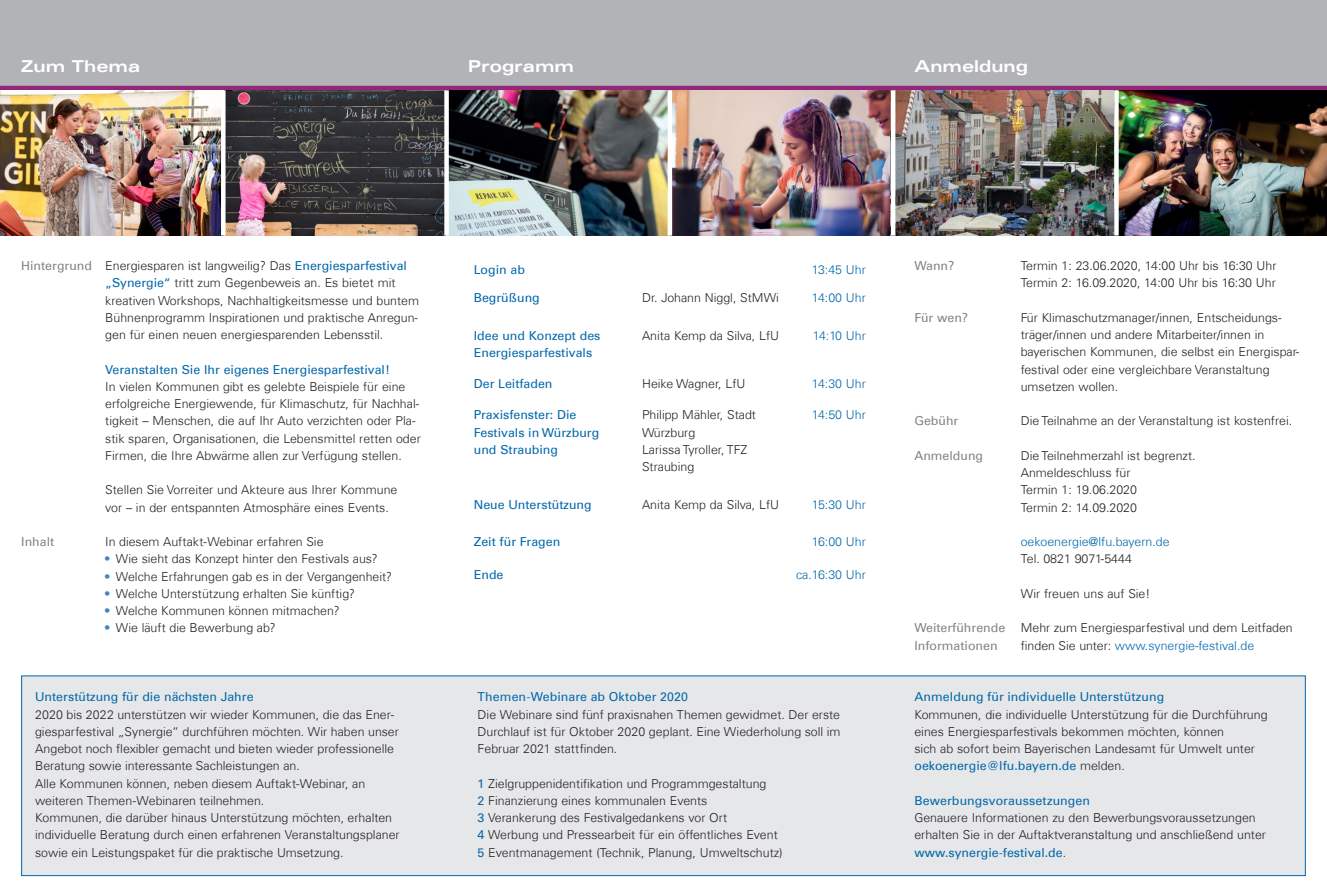
<style>
.page{position:relative;width:1327px;height:893px;background:#fff}
.page>*{position:absolute;margin:0;border:0;box-sizing:border-box;transform-origin:0 0}
.t1{font:16.5px "Univers Com 63 Bold Ext";color:#fff}
.t2{font:300 12.3px/17.2px "Univers Com 45";color:#231f20}
.t3{font:12.3px/17.2px "Univers Com 55 Roman";color:#0067aa}
.t4{font:300 12.3px "Univers Com 45";color:#0067aa}
.t5{font:12.3px/17.2px "Univers Com 55 Roman";color:#808285}
.s1{font-family:"Univers Com 55 Roman";font-weight:400;color:#0067aa}
.s2{font-family:"Univers Com 65";font-weight:700;color:#3f85c0}
.s3{color:#0067aa}
.s4{font-family:"Univers Com 45";font-weight:300;color:#231f20}
</style>
<div class="page">
<div style="left:0;top:0;width:1327px;height:86px;background:#b2b3b7"></div>
<hr style="left:0;top:86px;width:1327px;height:4px;background:#93287b">
<img style="left:0;top:90px;width:891px;height:146px">
<img style="left:895px;top:90px;width:432px;height:146px">
<hr style="left:221px;top:90px;width:4px;height:146px;background:#fff">
<div style="left:444px;top:90px;width:5px;height:146px;background:#fff"></div>
<div style="left:667px;top:90px;width:5px;height:146px;background:#fff"></div>
<svg style="left:1114px;top:90px;width:4px;height:146px"></svg>
<div style="left:22px;top:676px;width:1283px;height:200px;background:#e6e7e9"></div>
<div style="left:21px;top:675px;width:1284px;height:201px;border:1px solid #0067aa"></div>
<h1 class="t1" style="left:21px;top:57px;width:121px">Zum Thema</h1>
<h1 class="t1" style="left:468px;top:57px;width:108px">Programm</h1>
<h1 class="t1" style="left:914px;top:57px;width:115px">Anmeldung</h1>
<p class="t5" style="left:21px;top:257px;width:72px">Hintergrund</p>
<p class="t5" style="left:21px;top:533px;width:35px">Inhalt</p>
<p class="t2" style="left:105px;top:257px;width:315px">Energiesparen ist langweilig? Das <span class="s1">Energiesparfestival „Synergie“</span> tritt zum Gegenbeweis an. Es bietet mit kreativen Workshops, Nachhaltigkeitsmesse und buntem Bühnenprogramm Inspirationen und praktische Anregun&shy;gen für einen neuen energiesparenden Lebensstil.</p>
<p class="t3" style="left:105px;top:361px;width:286px">Veranstalten Sie Ihr eigenes Energiesparfestival!</p>
<p class="t2" style="left:105px;top:378px;width:317px">In vielen Kommunen gibt es gelebte Beispiele für eine erfolgreiche Energiewende, für Klimaschutz, für Nachhal&shy;tigkeit – Menschen, die auf Ihr Auto verzichten oder Pla&shy;stik sparen, Organisationen, die Lebensmittel retten oder Firmen, die Ihre Abwärme allen zur Verfügung stellen.</p>
<p class="t2" style="left:105px;top:481px;width:294px">Stellen Sie Vorreiter und Akteure aus Ihrer Kommune vor – in der entspannten Atmosphäre eines Events.</p>
<p class="t2" style="left:105px;top:533px;width:220px">In diesem Auftakt-Webinar erfahren Sie</p>
<p class="t2" style="left:105px;top:550px;width:274px"><span class="s2">•</span> Wie sieht das Konzept hinter den Festivals aus?</p>
<p class="t2" style="left:105px;top:568px;width:288px"><span class="s2">•</span> Welche Erfahrungen gab es in der Vergangenheit?</p>
<p class="t2" style="left:105px;top:585px;width:251px"><span class="s2">•</span> Welche Unterstützung erhalten Sie künftig?</p>
<p class="t2" style="left:105px;top:602px;width:236px"><span class="s2">•</span> Welche Kommunen können mitmachen?</p>
<p class="t2" style="left:105px;top:619px;width:172px"><span class="s2">•</span> Wie läuft die Bewerbung ab?</p>
<p class="t3" style="left:474px;top:261px;width:53px">Login ab</p>
<p class="t4" style="left:812px;top:263px;width:56px">13:45 Uhr</p>
<p class="t3" style="left:474px;top:289px;width:67px">Begrüßung</p>
<p class="t2" style="left:642px;top:289px;width:138px">Dr. Johann Niggl, StMWi</p>
<p class="t4" style="left:812px;top:290px;width:56px">14:00 Uhr</p>
<p class="t3" style="left:474px;top:327px;width:128px">Idee und Konzept des<br>Energiesparfestivals</p>
<p class="t2" style="left:642px;top:327px;width:139px">Anita Kemp da Silva, LfU</p>
<p class="t4" style="left:813px;top:328px;width:55px">14:10 Uhr</p>
<p class="t3" style="left:474px;top:375px;width:80px">Der Leitfaden</p>
<p class="t2" style="left:642px;top:374px;width:105px">Heike Wagner, LfU</p>
<p class="t4" style="left:812px;top:376px;width:56px">14:30 Uhr</p>
<p class="t3" style="left:474px;top:406px;width:127px">Praxisfenster: Die<br>Festivals in Würzburg und Straubing</p>
<p class="t2" style="left:642px;top:406px;width:115px">Philipp Mähler, Stadt<br>Würzburg<br>Larissa Tyroller, TFZ<br>Straubing</p>
<p class="t4" style="left:812px;top:407px;width:56px">14:50 Uhr</p>
<p class="t3" style="left:474px;top:496px;width:119px">Neue Unterstützung</p>
<p class="t2" style="left:642px;top:496px;width:139px">Anita Kemp da Silva, LfU</p>
<p class="t4" style="left:812px;top:497px;width:56px">15:30 Uhr</p>
<p class="t3" style="left:474px;top:533px;width:88px">Zeit für Fragen</p>
<p class="t4" style="left:812px;top:534px;width:56px">16:00 Uhr</p>
<p class="t3" style="left:474px;top:566px;width:31px">Ende</p>
<p class="t4" style="left:796px;top:568px;width:71px">ca.16:30 Uhr</p>
<p class="t5" style="left:914px;top:257px;width:41px">Wann?</p>
<p class="t5" style="left:914px;top:309px;width:55px">Für wen?</p>
<p class="t2" style="left:1020px;top:257px;width:257px">Termin 1: 23.06.2020, 14:00 Uhr bis 16:30 Uhr<br>Termin 2: 16.09.2020, 14:00 Uhr bis 16:30 Uhr</p>
<p class="t2" style="left:1020px;top:309px;width:280px">Für Klimaschutzmanager/innen, Entscheidungs&shy;träger/innen und andere Mitarbeiter/innen in bayerischen Kommunen, die selbst ein Energispar&shy;festival oder eine vergleichbare Veranstaltung umsetzen wollen.</p>
<p class="t5" style="left:914px;top:412px;width:46px">Gebühr</p>
<p class="t2" style="left:1020px;top:412px;width:273px">Die Teilnahme an der Veranstaltung ist kostenfrei.</p>
<p class="t5" style="left:914px;top:447px;width:70px">Anmeldung</p>
<p class="t2" style="left:1020px;top:447px;width:176px">Die Teilnehmerzahl ist begrenzt.<br>Anmeldeschluss für<br>Termin 1: 19.06.2020<br>Termin 2: 14.09.2020</p>
<p class="t4" style="left:1020px;top:534px;width:150px">oekoenergie@lfu.bayern.de</p>
<p class="t2" style="left:1020px;top:550px;width:113px">Tel. 0821 9071-5444</p>
<p class="t2" style="left:1020px;top:585px;width:131px">Wir freuen uns auf Sie!</p>
<p class="t5" style="left:914px;top:619px;width:92px">Weiterführende<br>Informationen</p>
<p class="t2" style="left:1020px;top:619px;width:274px">Mehr zum Energiesparfestival und dem Leitfaden finden Sie unter: <span class="s3">www.synergie-festival.de</span></p>
<p class="t3" style="left:35px;top:688px;width:220px">Unterstützung für die nächsten Jahre</p>
<p class="t2" style="left:35px;top:706px;width:366px">2020 bis 2022 unterstützen wir wieder Kommunen, die das Ener&shy;giesparfestival „Synergie“ durchführen möchten. Wir haben unser Angebot noch flexibler gemacht und bieten wieder professionelle Beratung sowie interessante Sachleistungen an.<br>Alle Kommunen können, neben diesem Auftakt-Webinar, an weiteren Themen-Webinaren teilnehmen.<br>Kommunen, die darüber hinaus Unterstützung möchten, erhalten individuelle Beratung durch einen erfahrenen Veranstaltungsplaner sowie ein Leistungspaket für die praktische Umsetzung.</p>
<p class="t3" style="left:477px;top:688px;width:212px">Themen-Webinare ab Oktober 2020</p>
<p class="t2" style="left:477px;top:706px;width:364px;text-align:justify">Die Webinare sind fünf praxisnahen Themen gewidmet. Der erste Durchlauf ist für Oktober 2020 geplant. Eine Wiederholung soll im Februar 2021 stattfinden.</p>
<p class="t2" style="left:477px;top:775px;width:307px"><span class="s1">1</span> Zielgruppenidentifikation und Programmgestaltung<br><span class="s1">2</span> Finanzierung eines kommunalen Events<br><span class="s1">3</span> Verankerung des Festivalgedankens vor Ort<br><span class="s1">4</span> Werbung und Pressearbeit für ein öffentliches Event <span class="s1">5</span> Eventmanagement (Technik, Planung, Umweltschutz)</p>
<p class="t3" style="left:914px;top:688px;width:251px">Anmeldung für individuelle Unterstützung</p>
<p class="t2" style="left:914px;top:706px;width:355px">Kommunen, die individuelle Unterstützung für die Durchführung eines Energiesparfestivals bekommen möchten, können<br>sich ab sofort beim Bayerischen Landesamt für Umwelt unter</p>
<p class="t3" style="left:914px;top:757px;width:212px">oekoenergie@lfu.bayern.de <span class="s4">melden.</span></p>
<p class="t3" style="left:914px;top:792px;width:177px">Bewerbungsvoraussetzungen</p>
<p class="t2" style="left:914px;top:809px;width:353px">Genauere Informationen zu den Bewerbungsvoraussetzungen erhalten Sie in der Auftaktveranstaltung und anschließend unter</p>
<p class="t3" style="left:914px;top:844px;width:153px">www.synergie-festival.de<span class="s4">.</span></p>
</div>
